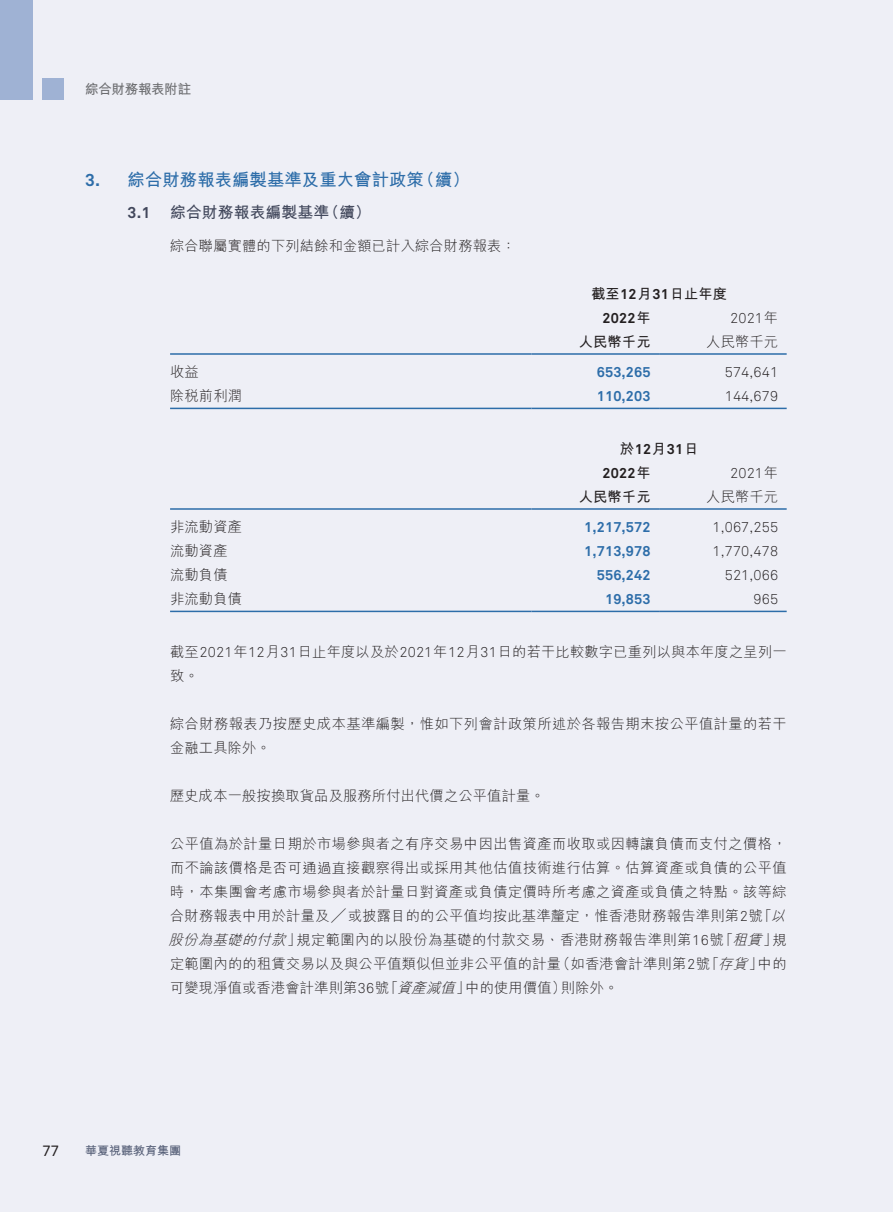
<style>
.page{position:relative;width:893px;height:1212px;background:#eeeff6}
.page>*{position:absolute;margin:0;border:0;box-sizing:border-box;transform-origin:0 0}
.t1{font:700 17.25px "M Hei HK";letter-spacing:.01em;color:#2d6da9}
.t2{font:700 15.75px "M Hei HK";letter-spacing:.01em;color:#41475b}
.t3{font:15px "Akkurat Pro";color:#231f20}
.t4{font:300 14.25px/24px "M Hei HK";letter-spacing:.02em;color:#231f20}
.t5{font:14.25px "Akkurat Light Pro";letter-spacing:.01em;color:#231f20}
.t6{font:700 14.25px "Akkurat Pro";letter-spacing:.01em;color:#2d6da9}
.t7{font:700 14.25px "M Hei HK";letter-spacing:.01em;color:#231f20}
.t8{font:700 14.25px/24px "Akkurat Pro";letter-spacing:.01em;color:#231f20}
.t9{font:700 13.5px "M Hei HK";letter-spacing:-.02em;color:#6c6d70}
.t10{font:700 12px "M Hei HK";color:#576078}
.s1{font-family:"Akkurat Pro"}
.s2{font-family:"M Hei HK"}
.s3{font-family:"M Hei HK";font-weight:300}
.s4{font-family:"Akkurat Light Pro";font-weight:400}
.s5{font-style:italic}
</style>
<div class="page">
<div style="left:0;top:0;width:33px;height:99px;background:#9fb2d4"></div>
<div style="left:43px;top:78px;width:21px;height:21px;background:#9fb2d4"></div>
<hr style="left:170px;top:353px;width:361px;height:2px;background:#2d6da9">
<hr style="left:531px;top:353px;width:128px;height:2px;background:#2d6da9">
<hr style="left:659px;top:353px;width:128px;height:2px;background:#2d6da9">
<hr style="left:170px;top:408px;width:361px;height:1px;background:#2d6da9">
<hr style="left:531px;top:408px;width:128px;height:1px;background:#2d6da9">
<hr style="left:659px;top:408px;width:128px;height:1px;background:#2d6da9">
<hr style="left:170px;top:508px;width:361px;height:2px;background:#2d6da9">
<hr style="left:531px;top:508px;width:128px;height:2px;background:#2d6da9">
<hr style="left:659px;top:508px;width:128px;height:2px;background:#2d6da9">
<hr style="left:170px;top:611px;width:361px;height:1px;background:#2d6da9">
<hr style="left:531px;top:611px;width:128px;height:1px;background:#2d6da9">
<hr style="left:659px;top:611px;width:128px;height:1px;background:#2d6da9">
<p class="t9" style="left:85px;top:79px;width:108px">綜合財務報表附註</p>
<p class="t1" style="left:85px;top:167px;width:386px"><span class="s1">3.</span> 綜合財務報表編製基準及重大會計政策（續）</p>
<p class="t2" style="left:128px;top:201px;width:245px"><span class="s1">3.1</span> 綜合財務報表編製基準（續）</p>
<p class="t4" style="left:170px;top:233px;width:347px">綜合聯屬實體的下列結餘和金額已計入綜合財務報表：</p>
<p class="t7" style="left:591px;top:283px;width:138px">截至<span class="s1">12</span>月<span class="s1">31</span>日止年度</p>
<p class="t8" style="left:602px;top:306px;width:50px">2022<span class="s2">年</span></p>
<p class="t5" style="left:730px;top:309px;width:49px">2021<span class="s3">年</span></p>
<p class="t7" style="left:579px;top:331px;width:73px">人民幣千元</p>
<p class="t4" style="left:706px;top:329px;width:73px">人民幣千元</p>
<p class="t4" style="left:170px;top:359px;width:30px">收益</p>
<p class="t6" style="left:597px;top:363px;width:55px">653,265</p>
<p class="t5" style="left:725px;top:363px;width:55px">574,641</p>
<p class="t4" style="left:170px;top:383px;width:73px">除稅前利潤</p>
<p class="t6" style="left:597px;top:387px;width:55px">110,203</p>
<p class="t5" style="left:725px;top:387px;width:55px">144,679</p>
<p class="t8" style="left:602px;top:437px;width:97px;text-indent:17px"><span class="s2">於</span>12<span class="s2">月</span>31<span class="s2">日<br></span>2022<span class="s2">年</span></p>
<p class="t5" style="left:730px;top:464px;width:49px">2021<span class="s3">年</span></p>
<p class="t7" style="left:579px;top:486px;width:73px">人民幣千元</p>
<p class="t4" style="left:706px;top:484px;width:73px">人民幣千元</p>
<p class="t4" style="left:170px;top:514px;width:73px">非流動資產</p>
<p class="t6" style="left:584px;top:518px;width:68px">1,217,572</p>
<p class="t5" style="left:712px;top:518px;width:67px">1,067,255</p>
<p class="t4" style="left:170px;top:538px;width:59px">流動資產</p>
<p class="t6" style="left:584px;top:542px;width:68px">1,713,978</p>
<p class="t5" style="left:712px;top:542px;width:67px">1,770,478</p>
<p class="t4" style="left:170px;top:562px;width:59px">流動負債</p>
<p class="t6" style="left:597px;top:566px;width:55px">556,242</p>
<p class="t5" style="left:725px;top:566px;width:55px">521,066</p>
<p class="t4" style="left:170px;top:586px;width:73px">非流動負債</p>
<p class="t6" style="left:605px;top:590px;width:47px">19,853</p>
<p class="t5" style="left:754px;top:590px;width:26px">965</p>
<p class="t4" style="left:170px;top:639px;width:618px">截至<span class="s4">2021</span>年<span class="s4">12</span>月<span class="s4">31</span>日止年度以及於<span class="s4">2021</span>年<span class="s4">12</span>月<span class="s4">31</span>日的若干比較數字已重列以與本年度之呈列一致。</p>
<p class="t4" style="left:170px;top:711px;width:618px">綜合財務報表乃按歷史成本基準編製，惟如下列會計政策所述於各報告期末按公平值計量的若干金融工具除外。</p>
<p class="t4" style="left:170px;top:783px;width:376px">歷史成本一般按換取貨品及服務所付出代價之公平值計量。</p>
<p class="t4" style="left:169px;top:831px;width:622px">公平值為於計量日期於市場參與者之有序交易中因出售資產而收取或因轉讓負債而支付之價格，而不論該價格是否可通過直接觀察得出或採用其他估值技術進行估算。估算資產或負債的公平值時，本集團會考慮市場參與者於計量日對資產或負債定價時所考慮之資產或負債之特點。該等綜合財務報表中用於計量及╱或披露目的的公平值均按此基準釐定，惟香港財務報告準則第<span class="s4">2</span>號「<span class="s5">以股份為基礎的付款</span>」規定範圍內的以股份為基礎的付款交易<span class="s5">、</span>香港財務報告準則第<span class="s4">16</span>號「<span class="s5">租賃</span>」規定範圍內的的租賃交易以及與公平值類似但並非公平值的計量（如香港會計準則第<span class="s4">2</span>號「<span class="s5">存貨</span>」中的可變現淨值或香港會計準則第<span class="s4">36</span>號「<span class="s5">資產減值</span>」中的使用價值）則除外。</p>
<p class="t3" style="left:43px;top:1142px;width:18px">77</p>
<p class="t10" style="left:85px;top:1141px;width:97px">華夏視聽教育集團</p>
</div>
